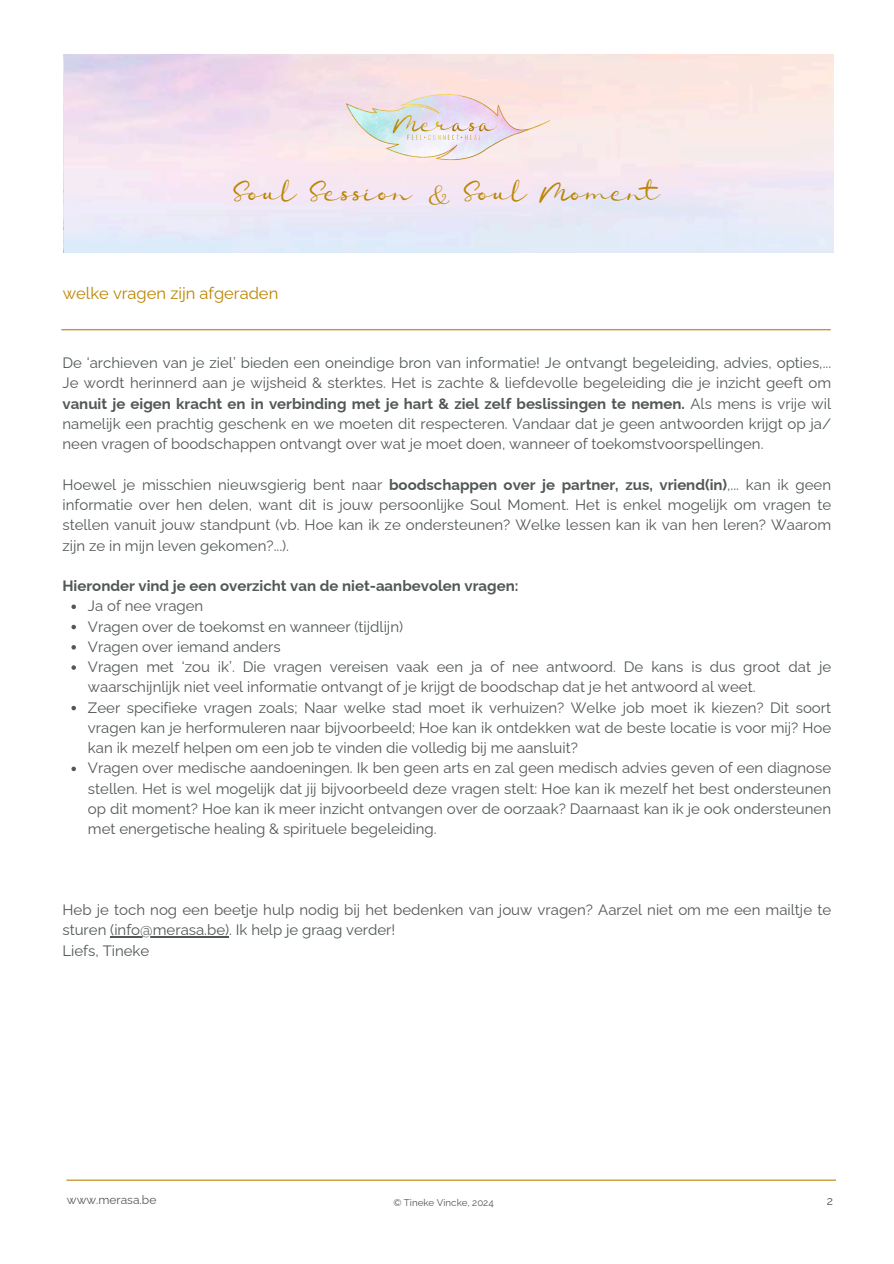
<style>
.page{position:relative;width:894px;height:1264px;background:#fff}
.page>*{position:absolute;margin:0;border:0;box-sizing:border-box;transform-origin:0 0}
.t1{font:27px "Chamelon";color:#bb8503}
.t2{font:16.5px "Raleway";color:#bb8503}
.t3{font:15px/20.2px "Raleway";color:#515856;text-align:justify}
.t4{font:700 15px "Raleway";color:#515856}
.t5{font:12px "Raleway";color:#515856}
.t6{font:9.75px "Raleway";color:#515856}
.s1{font-family:"Clicker Script";font-size:30px}
.s2{font-weight:700}
</style>
<div class="page">
<hr style="left:66px;top:1179px;width:769px;height:1px;background:#bb8503">
<hr style="left:61px;top:329px;width:769px;height:1px;background:#bb8503">
<svg style="left:71px;top:604px;width:5px;height:5px"></svg>
<svg style="left:71px;top:625px;width:5px;height:4px"></svg>
<svg style="left:71px;top:645px;width:5px;height:4px"></svg>
<svg style="left:71px;top:665px;width:5px;height:5px"></svg>
<svg style="left:71px;top:706px;width:5px;height:4px"></svg>
<svg style="left:71px;top:766px;width:5px;height:5px"></svg>
<hr style="left:110px;top:936px;width:119px;height:1px;background:#515856">
<img style="left:335px;top:83px;width:223px;height:93px">
<p class="t1" style="left:233px;top:176px;width:428px">Soul Session <span class="s1">&amp;</span> Soul Moment</p>
<h3 class="t2" style="left:63px;top:283px;width:217px">welke vragen zijn afgeraden</h3>
<h3 class="t3" style="left:62px;top:353px;width:770px">De ‘archieven van je ziel’ bieden een oneindige bron van informatie! Je ontvangt begeleiding, advies, opties,...<br>Je wordt herinnerd aan je wijsheid &amp; sterktes. Het is zachte &amp; liefdevolle begeleiding die je inzicht geeft om <span class="s2">vanuit je eigen kracht en in verbinding met je hart &amp; ziel zelf beslissingen te nemen.</span> Als mens is vrije wil namelijk een prachtig geschenk en we moeten dit respecteren. Vandaar dat je geen antwoorden krijgt op ja/ neen vragen of boodschappen ontvangt over wat je moet doen, wanneer of toekomstvoorspellingen.</h3>
<h3 class="t3" style="left:62px;top:474px;width:770px">Hoewel je misschien nieuwsgierig bent naar <span class="s2">boodschappen over je partner, zus, vriend(in)</span>,... kan ik geen informatie over hen delen, want dit is jouw persoonlijke Soul Moment. Het is enkel mogelijk om vragen te stellen vanuit jouw standpunt (vb. Hoe kan ik ze ondersteunen? Welke lessen kan ik van hen leren? Waarom zijn ze in mijn leven gekomen?...).</h3>
<h2 class="t4" style="left:62px;top:577px;width:457px">Hieronder vind je een overzicht van de niet-aanbevolen vragen:</h2>
<p class="t3" style="left:88px;top:596px;width:117px">Ja of nee vragen</p>
<p class="t3" style="left:88px;top:616px;width:316px">Vragen over de toekomst en wanneer (tijdlijn)</p>
<p class="t3" style="left:88px;top:636px;width:194px">Vragen over iemand anders</p>
<p class="t3" style="left:88px;top:656px;width:744px">Vragen met ‘zou ik’. Die vragen vereisen vaak een ja of nee antwoord. De kans is dus groot dat je waarschijnlijk niet veel informatie ontvangt of je krijgt de boodschap dat je het antwoord al weet.</p>
<p class="t3" style="left:88px;top:697px;width:744px">Zeer specifieke vragen zoals; Naar welke stad moet ik verhuizen? Welke job moet ik kiezen? Dit soort vragen kan je herformuleren naar bijvoorbeeld; Hoe kan ik ontdekken wat de beste locatie is voor mij? Hoe kan ik mezelf helpen om een job te vinden die volledig bij me aansluit?</p>
<p class="t3" style="left:88px;top:758px;width:744px">Vragen over medische aandoeningen. Ik ben geen arts en zal geen medisch advies geven of een diagnose stellen. Het is wel mogelijk dat jij bijvoorbeeld deze vragen stelt: Hoe kan ik mezelf het best ondersteunen op dit moment? Hoe kan ik meer inzicht ontvangen over de oorzaak? Daarnaast kan ik je ook ondersteunen met energetische healing &amp; spirituele begeleiding.</p>
<h3 class="t3" style="left:62px;top:899px;width:770px">Heb je toch nog een beetje hulp nodig bij het bedenken van jouw vragen? Aarzel niet om me een mailtje te sturen (info@merasa.be). Ik help je graag verder!</h3>
<h4 class="t3" style="left:62px;top:940px;width:88px">Liefs, Tineke</h4>
<p class="t5" style="left:67px;top:1192px;width:91px">www.merasa.be</p>
<p class="t6" style="left:393px;top:1196px;width:102px">© Tineke Vincke, 2024</p>
<h1 class="t5" style="left:826px;top:1194px;width:8px">2</h1>
</div>
